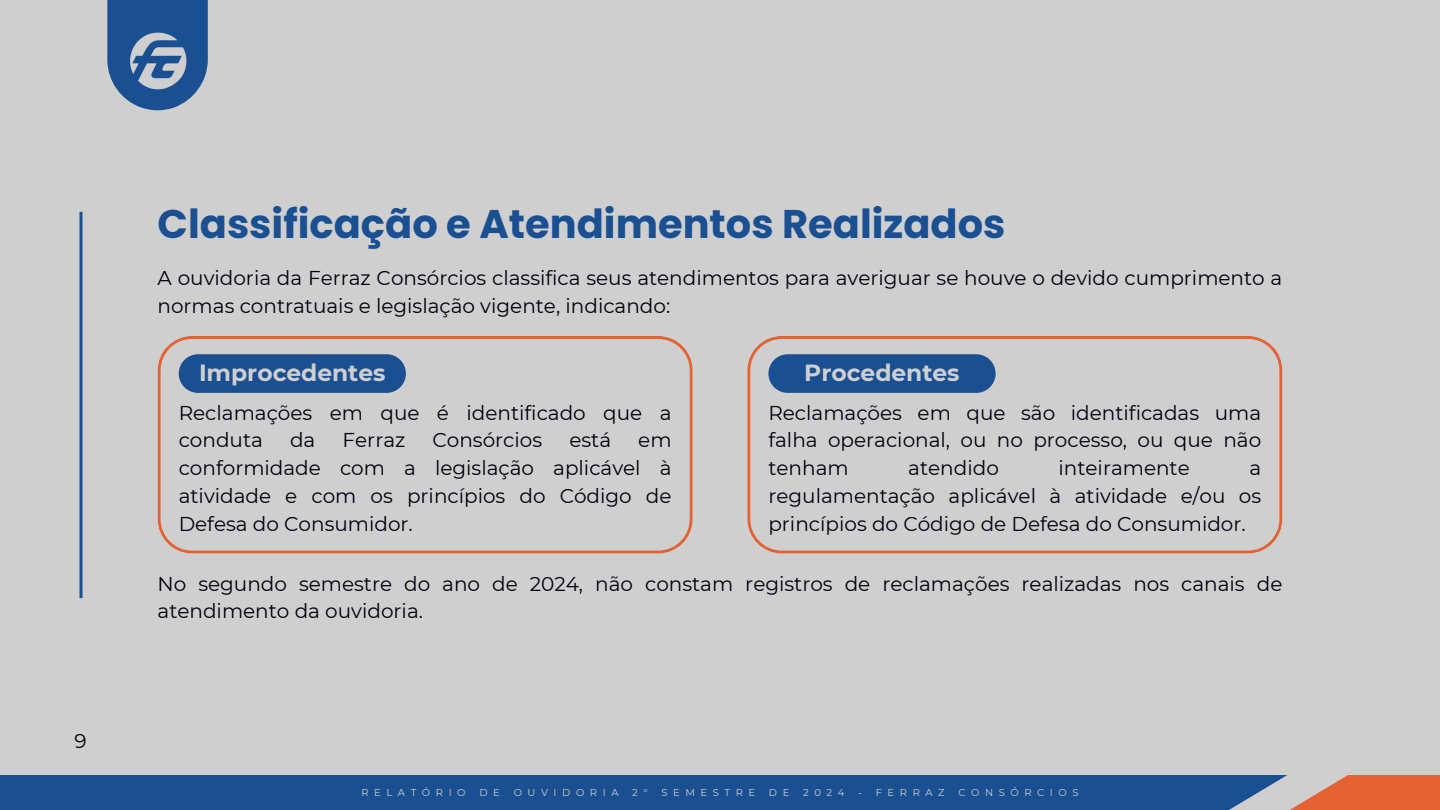
<style>
.page{position:relative;width:1440px;height:810px;background:#cfcfcf}
.page>*{position:absolute;margin:0;border:0;box-sizing:border-box;transform-origin:0 0}
.t1{font:700 40px "Poppins";color:#1a4f91}
.t2{font:700 23.4px "Montserrat";color:#cfcfcf}
.t3{font:20px/27.8px "Montserrat";color:#00000e}
.t4{font:10px "Montserrat";letter-spacing:.555em;color:#cfcfcf}
</style>
<div class="page">
<div style="left:0;top:775px;width:1440px;height:35px;background:#1a4f91"></div>
<div style="left:1290px;top:775px;width:150px;height:35px;background:#e56232"></div>
<svg style="left:1229px;top:775px;width:119px;height:35px"></svg>
<svg style="left:107px;top:0;width:101px;height:110px;background:#36639a"></svg>
<img style="left:127px;top:28px;width:61px;height:65px">
<hr style="left:79px;top:212px;width:3px;height:386px;background:#1a4f91">
<svg style="left:747px;top:336px;width:535px;height:217px"></svg>
<div style="left:768px;top:354px;width:228px;height:39px;background:#1a4f91;border-radius:19px"></div>
<svg style="left:158px;top:336px;width:535px;height:217px"></svg>
<div style="left:179px;top:354px;width:227px;height:39px;background:#1a4f91;border-radius:19px"></div>
<h1 class="t3" style="left:74px;top:727px;width:14px">9</h1>
<p class="t1" style="left:158px;top:196px;width:849px">Classificação e Atendimentos Realizados</p>
<h3 class="t3" style="left:158px;top:264px;width:1126px">A ouvidoria da Ferraz Consórcios classifica seus atendimentos para averiguar se houve o devido cumprimento a normas contratuais e legislação vigente, indicando:</h3>
<h2 class="t2" style="left:199px;top:359px;width:188px">Improcedentes</h2>
<p class="t3" style="left:179px;top:398px;width:494px">Reclamações em que é identificado que a conduta</p>
<p class="t3" style="left:290px;top:426px;width:27px">da</p>
<p class="t3" style="left:343px;top:426px;width:64px">Ferraz</p>
<p class="t3" style="left:433px;top:426px;width:111px">Consórcios</p>
<p class="t3" style="left:569px;top:426px;width:43px">está</p>
<p class="t3" style="left:179px;top:426px;width:494px;text-align:justify;text-indent:460px">em conformidade com a legislação aplicável à atividade e com os princípios do Código de Defesa do Consumidor.</p>
<h3 class="t2" style="left:804px;top:359px;width:157px">Procedentes</h3>
<h2 class="t3" style="left:768px;top:398px;width:494px;text-align:justify">Reclamações em que são identificadas uma falha operacional, ou no processo, ou que não tenham</h2>
<h2 class="t3" style="left:908px;top:454px;width:92px">atendido</h2>
<h2 class="t3" style="left:1059px;top:454px;width:133px">inteiramente</h2>
<h2 class="t3" style="left:768px;top:454px;width:494px;text-align:justify;text-indent:481px">a regulamentação aplicável à atividade e/ou os princípios do Código de Defesa do Consumidor.</h2>
<p class="t3" style="left:158px;top:570px;width:1126px">No segundo semestre do ano de 2024, não constam registros de reclamações realizadas nos canais de atendimento da ouvidoria.</p>
<p class="t4" style="left:361px;top:786px;width:106px">RELATÓRIO</p>
<p class="t4" style="left:479px;top:786px;width:22px">D E</p>
<p class="t4" style="left:514px;top:786px;width:106px">OUVIDORIA</p>
<p class="t4" style="left:632px;top:786px;width:17px">2 °</p>
<p class="t4" style="left:661px;top:786px;width:95px">SEMESTRE</p>
<p class="t4" style="left:769px;top:786px;width:22px">D E</p>
<p class="t4" style="left:803px;top:786px;width:43px">2024</p>
<p class="t4" style="left:858px;top:786px;width:88px">- FERRAZ</p>
<p class="t4" style="left:958px;top:786px;width:122px">CONSÓRCIOS</p>
</div>
